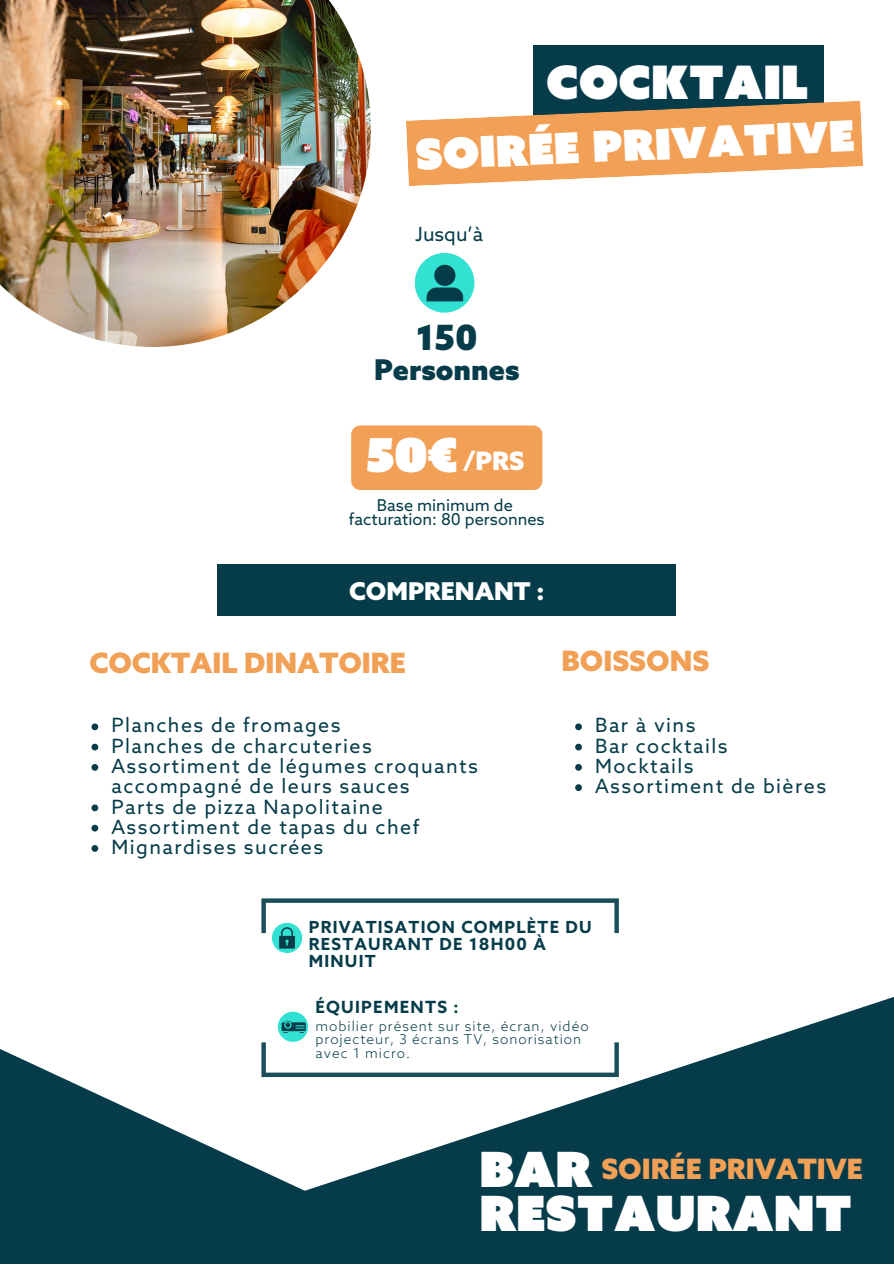
<style>
.page{position:relative;width:894px;height:1264px;background:#fff}
.page>*{position:absolute;margin:0;border:0;box-sizing:border-box;transform-origin:0 0}
.t1{font:48.6px "Azo Sans Uber W01";color:#fff}
.t2{font:46.8px "Azo Sans Uber W01";color:#fff}
.t3{font:46.05px "Azo Sans Uber W01";color:#fff}
.t4{font:42.6px "Azo Sans Uber W01";color:#fff}
.t5{font:900 34.8px "Azo Sans";color:#063c4a}
.t6{font:900 28.65px "Azo Sans";color:#063c4a}
.t7{font:900 28.05px "Azo Sans";color:#f1a055}
.t8{font:900 25.35px "Azo Sans";color:#fff}
.t9{font:900 24.6px "Azo Sans";color:#fff}
.t10{font:19.65px/20.2px "Azo Sans";letter-spacing:.075em;color:#063c4a}
.t11{font:19.5px "Azo Sans";color:#063c4a}
.t12{font:700 16.8px "Azo Sans";letter-spacing:.075em;color:#063c4a}
.t13{font:700 16.65px/16.8px "Azo Sans";letter-spacing:.075em;color:#063c4a}
.t14{font:16.35px "Azo Sans";color:#063c4a}
.t15{font:300 13.65px/13.5px "Azo Sans";letter-spacing:.075em;color:#063c4a}
</style>
<div class="page">
<div style="left:0;top:1018px;width:446px;height:245px;background:#063c4a"></div>
<svg style="left:12px;top:997px;width:881px;height:266px;fill:#063c4a"></svg>
<img style="left:0;top:0;width:371px;height:347px">
<div style="left:533px;top:46px;width:290px;height:74px;background:#063c4a"></div>
<svg style="left:406px;top:101px;width:456px;height:85px"></svg>
<div style="left:217px;top:565px;width:459px;height:51px;background:#063c4a"></div>
<svg style="left:261px;top:898px;width:357px;height:179px"></svg>
<div style="left:272px;top:922px;width:30px;height:31px;background:#32e1d1;border-radius:50%"></div>
<svg style="left:279px;top:927px;width:16px;height:21px"></svg>
<div style="left:278px;top:1011px;width:30px;height:30px;background:#32e1d1;border-radius:50%"></div>
<svg style="left:281px;top:1020px;width:24px;height:12px"></svg>
<div style="left:351px;top:425px;width:191px;height:65px;background:#f1a055;border-radius:9px"></div>
<svg style="left:91px;top:723px;width:7px;height:7px"></svg>
<svg style="left:91px;top:743px;width:7px;height:7px"></svg>
<svg style="left:91px;top:764px;width:7px;height:6px"></svg>
<svg style="left:91px;top:804px;width:7px;height:7px"></svg>
<svg style="left:91px;top:824px;width:7px;height:7px"></svg>
<svg style="left:91px;top:845px;width:7px;height:6px"></svg>
<svg style="left:575px;top:723px;width:6px;height:7px"></svg>
<svg style="left:575px;top:743px;width:6px;height:7px"></svg>
<svg style="left:575px;top:764px;width:6px;height:6px"></svg>
<svg style="left:575px;top:784px;width:6px;height:7px"></svg>
<div style="left:414px;top:253px;width:60px;height:60px;background:#32e1d1;border-radius:50%"></div>
<svg style="left:426px;top:265px;width:37px;height:36px"></svg>
<h1 class="t3" style="left:546px;top:51px;width:264px">COCKTAIL</h1>
<h2 class="t4" style="left:414px;top:128px;width:441px;rotate:-3deg">SOIRÉE PRIVATIVE</h2>
<p class="t11" style="left:415px;top:221px;width:69px">Jusqu’à</p>
<p class="t5" style="left:416px;top:314px;width:63px">150</p>
<p class="t6" style="left:374px;top:350px;width:147px">Personnes</p>
<h1 class="t2" style="left:366px;top:424px;width:94px">50€</h1>
<h6 class="t8" style="left:463px;top:444px;width:63px">/PRS</h6>
<p class="t14" style="left:376px;top:494px;width:138px">Base minimum de</p>
<p class="t14" style="left:349px;top:508px;width:197px">facturation: 80 personnes</p>
<p class="t9" style="left:349px;top:574px;width:196px">COMPRENANT :</p>
<p class="t7" style="left:89px;top:644px;width:318px">COCKTAIL DINATOIRE</p>
<p class="t7" style="left:561px;top:642px;width:149px">BOISSONS</p>
<h6 class="t10" style="left:111px;top:715px;width:230px">Planches de fromages</h6>
<h4 class="t10" style="left:111px;top:735px;width:262px">Planches de charcuteries</h4>
<h4 class="t10" style="left:111px;top:755px;width:368px">Assortiment de légumes croquants accompagné de leurs sauces</h4>
<p class="t10" style="left:111px;top:796px;width:273px">Parts de pizza Napolitaine</p>
<p class="t10" style="left:111px;top:816px;width:309px">Assortiment de tapas du chef</p>
<p class="t10" style="left:111px;top:836px;width:213px">Mignardises sucrées</p>
<p class="t10" style="left:595px;top:715px;width:102px">Bar à vins</p>
<p class="t10" style="left:595px;top:735px;width:134px">Bar cocktails</p>
<p class="t10" style="left:595px;top:755px;width:100px">Mocktails</p>
<p class="t10" style="left:595px;top:776px;width:232px">Assortiment de bières</p>
<p class="t13" style="left:309px;top:918px;width:284px">PRIVATISATION COMPLÈTE DU<br>RESTAURANT DE 18H00 À<br>MINUIT</p>
<h5 class="t12" style="left:315px;top:995px;width:145px">ÉQUIPEMENTS :</h5>
<h3 class="t15" style="left:315px;top:1019px;width:274px">mobilier présent sur site, écran, vidéo projecteur, 3 écrans TV, sonorisation avec 1 micro.</h3>
<p class="t1" style="left:479px;top:1136px;width:114px">BAR</p>
<p class="t7" style="left:601px;top:1150px;width:263px">SOIRÉE PRIVATIVE</p>
<p class="t1" style="left:479px;top:1180px;width:374px">RESTAURANT</p>
</div>
